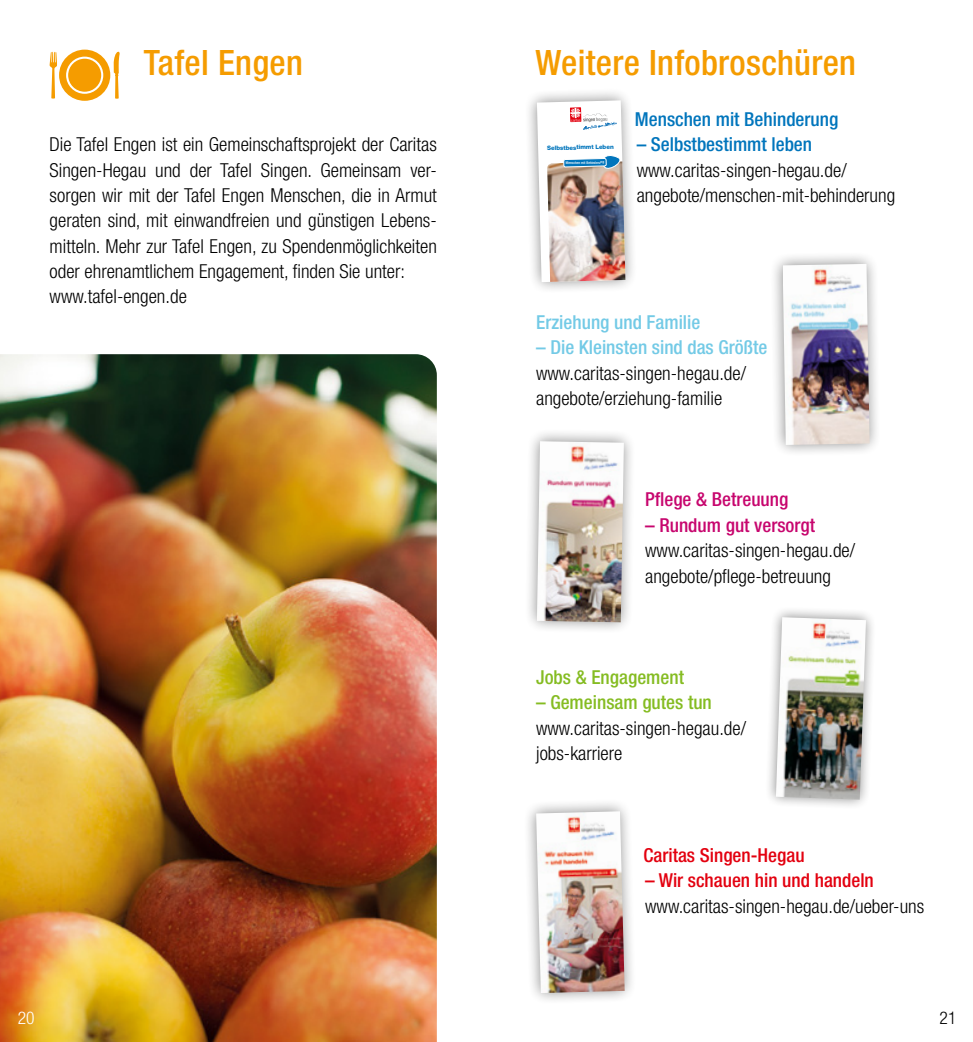
<style>
.page{position:relative;width:973px;height:1042px;background:#fff}
.page>*{position:absolute;margin:0;border:0;box-sizing:border-box;transform-origin:0 0}
.t1{font:500 condensed 35px "Helvetica Neue LT Std";letter-spacing:.01em;color:#f59c00}
.t2{font:300 condensed 19.25px/25.4px "Helvetica Neue LT Std";color:#000}
.t3{font:500 condensed 19.25px "Helvetica Neue LT Std";color:#73cae6}
.t4{font:500 condensed 19.25px "Helvetica Neue LT Std";color:#e3000f}
.t5{font:500 condensed 19.25px "Helvetica Neue LT Std";color:#0075bc}
.t6{font:500 condensed 19.25px "Helvetica Neue LT Std";color:#c7066e}
.t7{font:500 condensed 19.25px "Helvetica Neue LT Std";color:#85bc22}
.t8{font:300 condensed 17.5px "Helvetica Neue LT Std";color:#000}
.t9{font:300 condensed 17.5px "Helvetica Neue LT Std";color:#fff}
.t10{font:800 5.95px "Helvetica Neue LT Std";color:#0075bc}
.t11{font:500 condensed 3.68px "Helvetica Neue LT Std";color:#fff}
</style>
<div class="page">
<div style="left:59px;top:50px;width:51px;height:51px;background:#f59c00;border-radius:50%"></div>
<svg style="left:113px;top:51px;width:7px;height:48px"></svg>
<svg style="left:50px;top:51px;width:7px;height:48px"></svg>
<div style="left:66px;top:57px;width:37px;height:37px;border:2px solid #fff;border-radius:50%"></div>
<img style="left:0;top:354px;width:437px;height:688px">
<img style="left:529px;top:92px;width:104px;height:197px">
<svg style="left:774px;top:256px;width:103px;height:196px"></svg>
<img style="left:782px;top:264px;width:87px;height:181px">
<svg style="left:529px;top:433px;width:102px;height:197px"></svg>
<img style="left:537px;top:441px;width:86px;height:181px">
<svg style="left:528px;top:803px;width:104px;height:197px"></svg>
<img style="left:536px;top:811px;width:88px;height:182px">
<svg style="left:769px;top:610px;width:103px;height:196px"></svg>
<img style="left:775px;top:617px;width:90px;height:182px">
<h1 class="t1" style="left:144px;top:41px;width:160px">Tafel Engen</h1>
<p class="t2" style="left:50px;top:131px;width:388px">Die Tafel Engen ist ein Gemeinschaftsprojekt der Caritas Singen-Hegau und der Tafel Singen. Gemeinsam ver&shy;sorgen wir mit der Tafel Engen Menschen, die in Armut geraten sind, mit einwandfreien und günstigen Lebens&shy;mitteln. Mehr zur Tafel Engen, zu Spendenmöglichkeiten oder ehrenamtlichem Engagement, finden Sie unter: www.tafel-engen.de</p>
<p class="t9" style="left:18px;top:1008px;width:18px">20</p>
<h1 class="t1" style="left:535px;top:41px;width:322px">Weitere Infobroschüren</h1>
<p class="t10" style="left:547px;top:144px;width:68px;rotate:-1deg">Selbstbestimmt Leben</p>
<p class="t11" style="left:565px;top:161px;width:40px;rotate:-1deg">Menschen mit Behinderung</p>
<p class="t5" style="left:635px;top:107px;width:205px">Menschen mit Behinderung</p>
<p class="t5" style="left:636px;top:133px;width:177px">– Selbstbestimmt leben</p>
<p class="t2" style="left:636px;top:157px;width:260px">www.caritas-singen-hegau.de/ angebote/menschen-mit-behinderung</p>
<p class="t3" style="left:536px;top:310px;width:166px">Erziehung und Familie</p>
<p class="t3" style="left:536px;top:336px;width:233px">– Die Kleinsten sind das Größte</p>
<p class="t2" style="left:536px;top:360px;width:211px">www.caritas-singen-hegau.de/ angebote/erziehung-familie</p>
<p class="t6" style="left:645px;top:488px;width:145px">Pflege &amp; Betreuung</p>
<p class="t6" style="left:645px;top:513px;width:171px">– Rundum gut versorgt</p>
<p class="t2" style="left:645px;top:537px;width:211px">www.caritas-singen-hegau.de/ angebote/pflege-betreuung</p>
<p class="t7" style="left:536px;top:666px;width:149px">Jobs &amp; Engagement</p>
<p class="t7" style="left:536px;top:691px;width:177px">– Gemeinsam gutes tun</p>
<p class="t2" style="left:536px;top:715px;width:211px">www.caritas-singen-hegau.de/ jobs-karriere</p>
<p class="t4" style="left:643px;top:843px;width:163px">Caritas Singen-Hegau</p>
<p class="t4" style="left:645px;top:869px;width:230px">– Wir schauen hin und handeln</p>
<p class="t2" style="left:645px;top:893px;width:280px">www.caritas-singen-hegau.de/ueber-uns</p>
<p class="t8" style="left:939px;top:1008px;width:18px">21</p>
</div>
